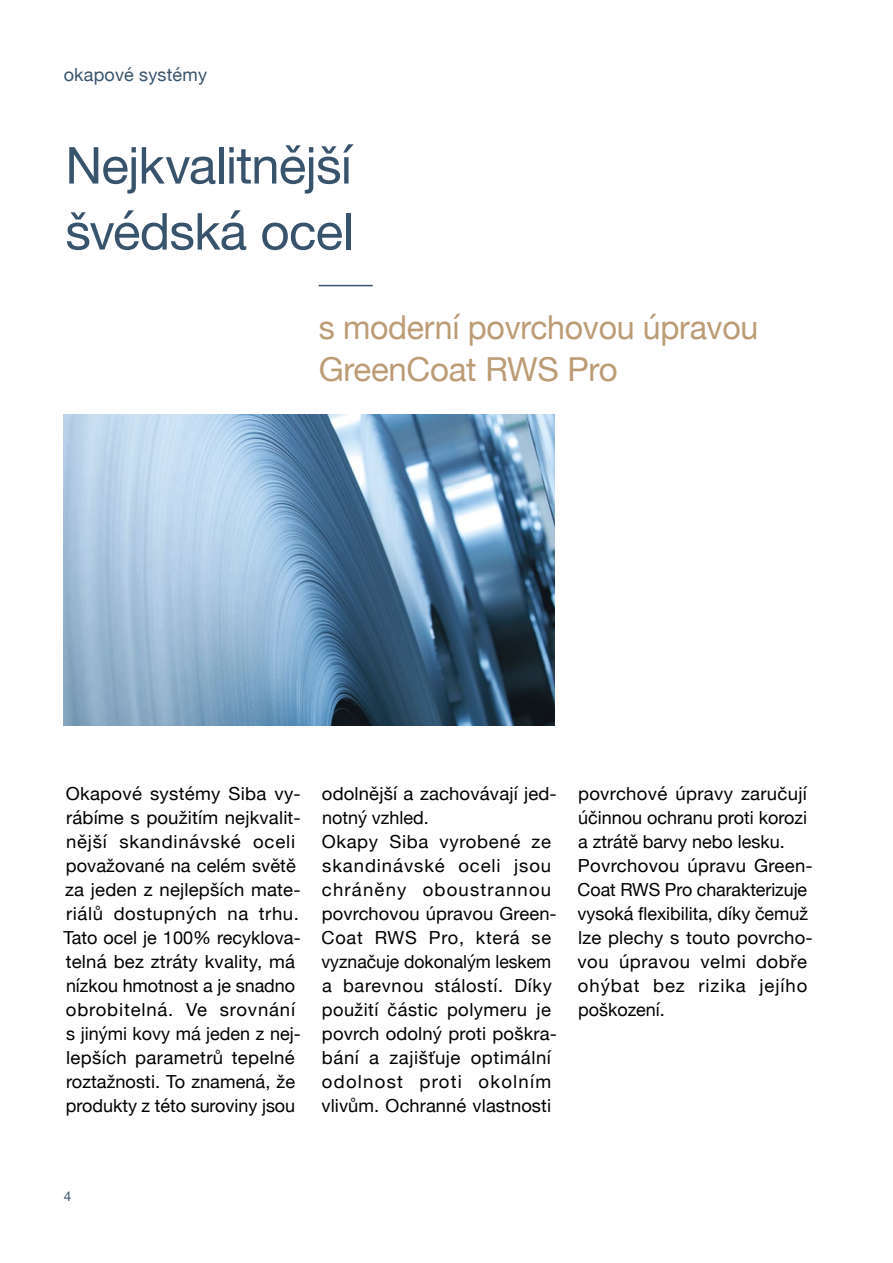
<style>
.page{position:relative;width:893px;height:1263px;background:#fff}
.page>*{position:absolute;margin:0;border:0;box-sizing:border-box;transform-origin:0 0}
.t1{font:51px/66px "Helvetica Neue";letter-spacing:-.015em;color:#38536c}
.t2{font:33px/42px "Helvetica Neue";letter-spacing:-.01em;color:#bc9c75}
.t3{font:18px/24px "Helvetica Neue";letter-spacing:.01em;color:#000}
.t4{font:18px "Helvetica Neue";letter-spacing:.01em;color:#38536c}
.t5{font:13.5px "Helvetica Neue";color:#38536c}
</style>
<div class="page">
<img style="left:64px;top:415px;width:490px;height:310px">
<hr style="left:319px;top:285px;width:54px;height:1px;background:#38536c">
<p class="t4" style="left:64px;top:62px;width:145px">okapové systémy</p>
<h1 class="t1" style="left:65px;top:135px;width:290px">Nejkvalitnější švédská ocel</h1>
<h2 class="t2" style="left:319px;top:309px;width:441px">s moderní povrchovou úpravou<br>GreenCoat RWS Pro</h2>
<p class="t3" style="left:64px;top:783px;width:239px">Okapové systémy Siba vy&shy;rábíme s použitím nejkvalit&shy;nější skandinávské oceli považované na celém světě za jeden z nejlepších mate&shy;riálů dostupných na trhu.<br>Tato ocel je 100% recyklova&shy;telná bez ztráty kvality, má nízkou hmotnost a je snadno obrobitelná. Ve srovnání s jinými kovy má jeden z nej&shy;lepších parametrů tepelné roztažnosti. To znamená, že produkty z této suroviny jsou</p>
<p class="t3" style="left:321px;top:783px;width:237px">odolnější a zachovávají jed&shy;notný vzhled.<br>Okapy Siba vyrobené ze skandinávské oceli jsou chráněny oboustrannou povrchovou úpravou Green-<br>Coat RWS Pro, která se vyznačuje dokonalým leskem a barevnou stálostí. Díky použití částic polymeru je povrch odolný proti poškra&shy;bání a zajišťuje optimální odolnost proti okolním vlivům. Ochranné vlastnosti</p>
<p class="t3" style="left:577px;top:783px;width:237px">povrchové úpravy zaručují účinnou ochranu proti korozi a ztrátě barvy nebo lesku.<br>Povrchovou úpravu Green-<br>Coat RWS Pro charakterizuje vysoká flexibilita, díky čemuž lze plechy s touto povrcho&shy;vou úpravou velmi dobře ohýbat bez rizika jejího poškození.</p>
<p class="t5" style="left:64px;top:1186px;width:9px">4</p>
</div>
